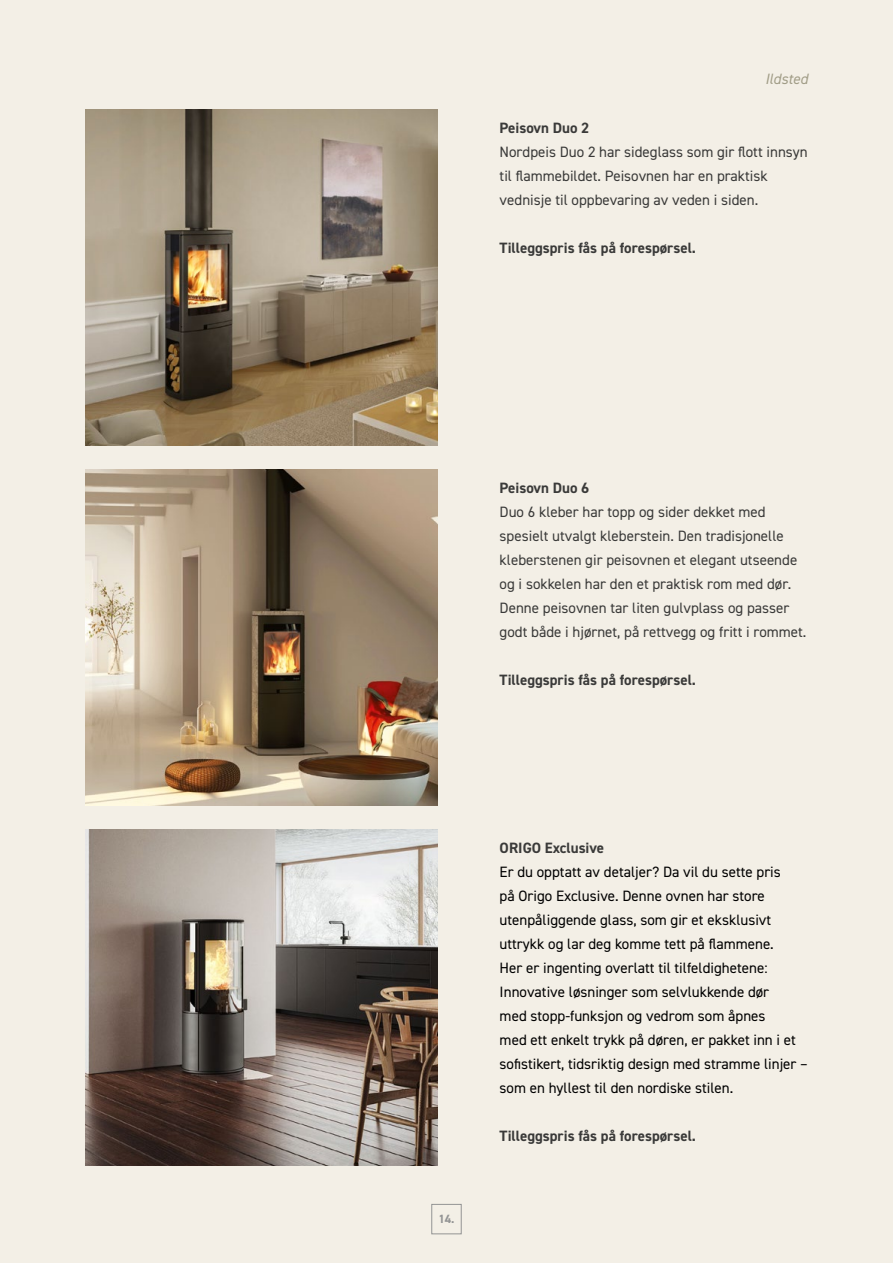
<style>
.page{position:relative;width:893px;height:1263px;background:#f3efe6}
.page>*{position:absolute;margin:0;border:0;box-sizing:border-box;transform-origin:0 0}
.t1{font:15px/24px "DIN2014";color:#000}
.t2{font:15px/24px "DIN2014";color:#3a3a39}
.t3{font:700 15px "DIN2014";color:#3a3a39}
.t4{font:italic 15px "DIN2014";color:#a19d87}
.t5{font:700 12px "DIN2014";color:#939494}
</style>
<div class="page">
<img style="left:85px;top:109px;width:353px;height:336px">
<img style="left:85px;top:469px;width:353px;height:336px">
<img style="left:85px;top:829px;width:353px;height:336px">
<div style="left:431px;top:1204px;width:31px;height:30px;border:1px solid #939494"></div>
<p class="t4" style="left:765px;top:70px;width:44px">Ildsted</p>
<p class="t3" style="left:500px;top:118px;width:91px">Peisovn Duo 2</p>
<p class="t2" style="left:500px;top:140px;width:309px">Nordpeis Duo 2 har sideglass som gir flott innsyn til flammebildet. Peisovnen har en praktisk vednisje til oppbevaring av veden i siden.</p>
<p class="t3" style="left:500px;top:238px;width:198px">Tilleggspris fås på forespørsel.</p>
<p class="t3" style="left:500px;top:478px;width:91px">Peisovn Duo 6</p>
<p class="t2" style="left:500px;top:500px;width:308px">Duo 6 kleber har topp og sider dekket med spesielt utvalgt kleberstein. Den tradisjonelle kleberstenen gir peisovnen et elegant utseende og i sokkelen har den et praktisk rom med dør.<br>Denne peisovnen tar liten gulvplass og passer godt både i hjørnet, på rettvegg og fritt i rommet.</p>
<p class="t3" style="left:500px;top:670px;width:198px">Tilleggspris fås på forespørsel.</p>
<p class="t5" style="left:438px;top:1211px;width:18px">14.</p>
<p class="t3" style="left:500px;top:838px;width:106px">ORIGO Exclusive</p>
<p class="t1" style="left:500px;top:860px;width:310px">Er du opptatt av detaljer? Da vil du sette pris<br>på Origo Exclusive. Denne ovnen har store utenpåliggende glass, som gir et eksklusivt uttrykk og lar deg komme tett på flammene.<br>Her er ingenting overlatt til tilfeldighetene:<br>Innovative løsninger som selvlukkende dør<br>med stopp-funksjon og vedrom som åpnes<br>med ett enkelt trykk på døren, er pakket inn i et sofistikert, tidsriktig design med stramme linjer – som en hyllest til den nordiske stilen.</p>
<p class="t3" style="left:500px;top:1126px;width:198px">Tilleggspris fås på forespørsel.</p>
</div>
